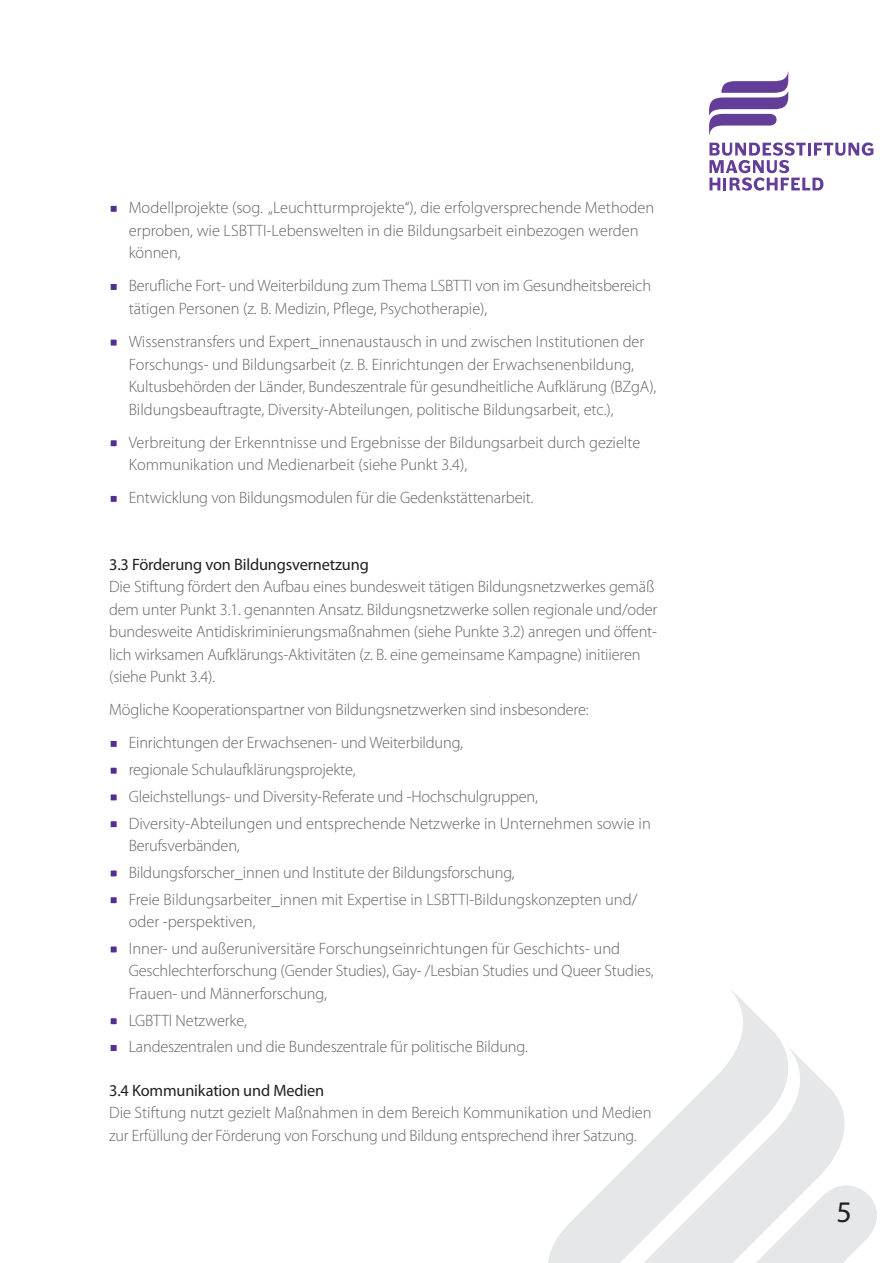
<style>
.page{position:relative;width:893px;height:1263px;background:#fff}
.page>*{position:absolute;margin:0;border:0;box-sizing:border-box;transform-origin:0 0}
.t1{font:30px "Myriad Pro";color:#231f20}
.t2{font:300 16.5px/22.5px "Myriad Pro";letter-spacing:-.01em;color:#636366}
.t3{font:16.5px "Myriad Pro";letter-spacing:-.01em;color:#231f20}
</style>
<div class="page">
<svg style="left:709px;top:142px;width:164px;height:49px"></svg>
<svg style="left:709px;top:72px;width:79px;height:63px"></svg>
<svg style="left:869px;top:1196px;width:8px;height:40px"></svg>
<svg style="left:731px;top:990px;width:52px;height:55px"></svg>
<svg style="left:548px;top:1045px;width:321px;height:218px;fill:#e6e7e9"></svg>
<svg style="left:110px;top:205px;width:7px;height:7px"></svg>
<svg style="left:110px;top:284px;width:7px;height:6px"></svg>
<svg style="left:110px;top:339px;width:7px;height:7px"></svg>
<svg style="left:110px;top:440px;width:7px;height:7px"></svg>
<svg style="left:110px;top:495px;width:7px;height:7px"></svg>
<svg style="left:110px;top:741px;width:7px;height:6px"></svg>
<svg style="left:110px;top:767px;width:7px;height:7px"></svg>
<svg style="left:110px;top:794px;width:7px;height:7px"></svg>
<svg style="left:110px;top:821px;width:7px;height:7px"></svg>
<svg style="left:110px;top:870px;width:7px;height:7px"></svg>
<svg style="left:110px;top:897px;width:7px;height:7px"></svg>
<svg style="left:110px;top:946px;width:7px;height:7px"></svg>
<svg style="left:110px;top:1018px;width:7px;height:7px"></svg>
<svg style="left:110px;top:1045px;width:7px;height:6px"></svg>
<p class="t2" style="left:129px;top:197px;width:527px">Modellprojekte (sog. „Leuchtturmprojekte“), die erfolgversprechende Methoden erproben, wie LSBTTI-Lebenswelten in die Bildungsarbeit einbezogen werden können,</p>
<p class="t2" style="left:129px;top:275px;width:524px">Berufliche Fort- und Weiterbildung zum Thema LSBTTI von im Gesundheitsbereich tätigen Personen (z. B. Medizin, Pflege, Psychotherapie),</p>
<p class="t2" style="left:129px;top:331px;width:529px">Wissenstransfers und Expert_innenaustausch in und zwischen Institutionen der Forschungs- und Bildungsarbeit (z. B. Einrichtungen der Erwachsenenbildung, Kultusbehörden der Länder, Bundeszentrale für gesundheitliche Aufklärung (BZgA), Bildungsbeauftragte, Diversity-Abteilungen, politische Bildungsarbeit, etc.),</p>
<p class="t2" style="left:129px;top:431px;width:513px">Verbreitung der Erkenntnisse und Ergebnisse der Bildungsarbeit durch gezielte<br>Kommunikation und Medienarbeit (siehe Punkt 3.4),</p>
<p class="t2" style="left:129px;top:487px;width:406px">Entwicklung von Bildungsmodulen für die Gedenkstättenarbeit.</p>
<p class="t3" style="left:109px;top:554px;width:261px">3.3 Förderung von Bildungsvernetzung</p>
<p class="t2" style="left:109px;top:576px;width:550px">Die Stiftung fördert den Aufbau eines bundesweit tätigen Bildungsnetzwerkes gemäß dem unter Punkt 3.1. genannten Ansatz. Bildungsnetzwerke sollen regionale und/oder bundesweite Antidiskriminierungsmaßnahmen (siehe Punkte 3.2) anregen und öffent&shy;lich wirksamen Aufklärungs-Aktivitäten (z. B. eine gemeinsame Kampagne) initiieren (siehe Punkt 3.4).</p>
<p class="t2" style="left:129px;top:693px;width:461px;line-height:33.2px;text-indent:-20px">Mögliche Kooperationspartner von Bildungsnetzwerken sind insbesondere:<br>Einrichtungen der Erwachsenen- und Weiterbildung,</p>
<p class="t2" style="left:129px;top:756px;width:524px;line-height:26.7px">regionale Schulaufklärungsprojekte,<br>Gleichstellungs- und Diversity-Referate und -Hochschulgruppen,<br>Diversity-Abteilungen und entsprechende Netzwerke in Unternehmen sowie in</p>
<p class="t2" style="left:129px;top:833px;width:510px;line-height:26.7px">Berufsverbänden,<br>Bildungsforscher_innen und Institute der Bildungsforschung,<br>Freie Bildungsarbeiter_innen mit Expertise in LSBTTI-Bildungskonzepten und/</p>
<p class="t2" style="left:129px;top:909px;width:493px;line-height:26.7px">oder -perspektiven,<br>Inner- und außeruniversitäre Forschungseinrichtungen für Geschichts- und</p>
<p class="t2" style="left:129px;top:960px;width:526px">Geschlechterforschung (Gender Studies), Gay- /Lesbian Studies und Queer Studies,<br>Frauen- und Männerforschung,</p>
<p class="t2" style="left:129px;top:1007px;width:401px;line-height:26.7px">LGBTTI Netzwerke,<br>Landeszentralen und die Bundeszentrale für politische Bildung.</p>
<p class="t3" style="left:109px;top:1080px;width:217px">3.4 Kommunikation und Medien</p>
<p class="t2" style="left:109px;top:1102px;width:544px">Die Stiftung nutzt gezielt Maßnahmen in dem Bereich Kommunikation und Medien zur Erfüllung der Förderung von Forschung und Bildung entsprechend ihrer Satzung.</p>
<h1 class="t1" style="left:836px;top:1193px;width:17px">5</h1>
</div>
